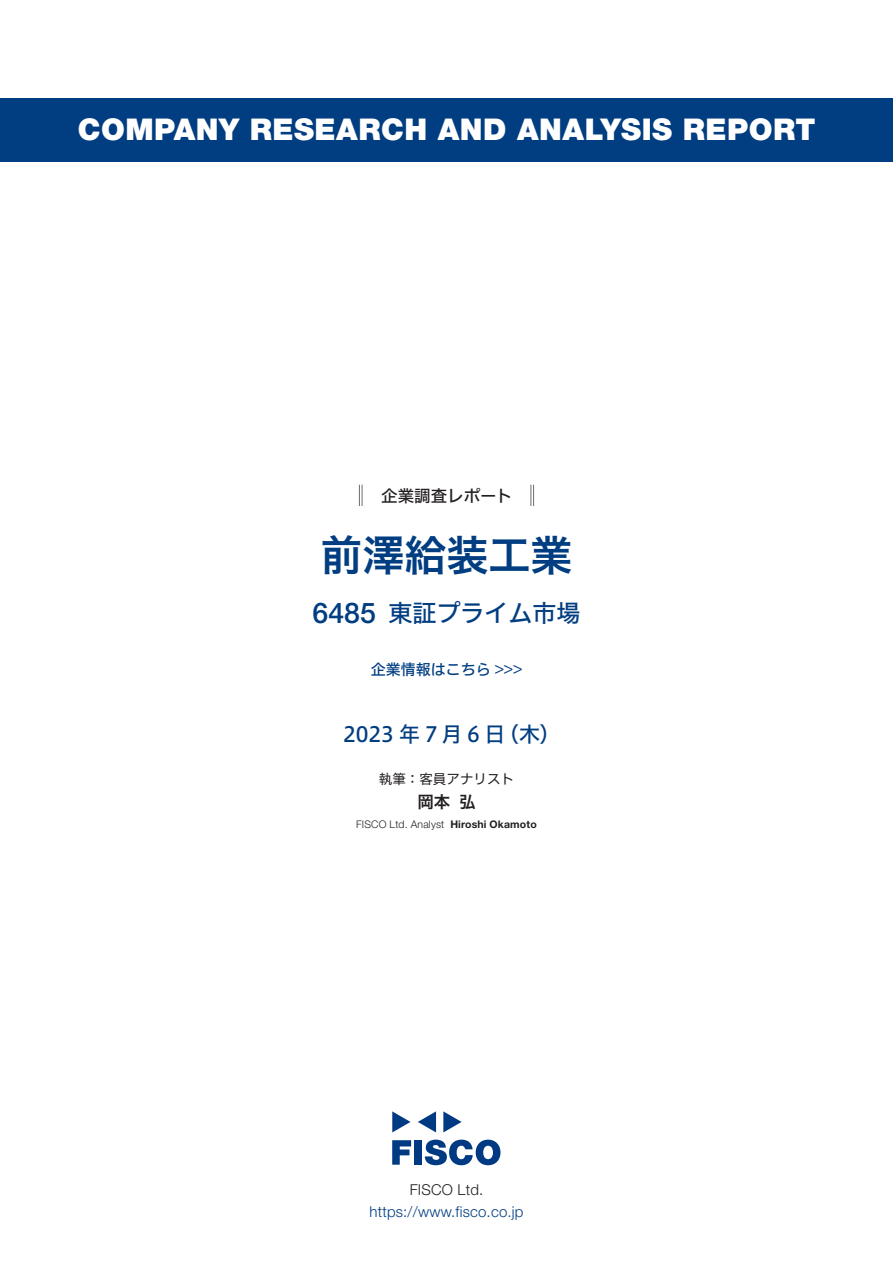
<style>
.page{position:relative;width:893px;height:1263px;background:#fff}
.page>*{position:absolute;margin:0;border:0;box-sizing:border-box;transform-origin:0 0}
.t1{font:42px "Hiragino UD Sans F Std N W6";color:#003d81}
.t2{font:900 30px "Helvetica Neue LT Std";letter-spacing:.015em;color:#fff}
.t3{font:500 28.5px "Helvetica Neue LT Std";color:#003d81}
.t4{font:24px "Hiragino UD Sans F Std N W5";color:#003d81}
.t5{font:21px "Hiragino UD Sans F Std N W5";letter-spacing:.2em;color:#003d81}
.t6{font:16.5px "Hiragino UD Sans F Std N W5";color:#231f20}
.t7{font:16.5px "Hiragino UD Sans F Std N W6";color:#231f20}
.t8{font:300 15px "Helvetica Neue LT Std";letter-spacing:.015em;color:#003d81}
.t9{font:15px "Hiragino UD Sans F Std N W5";color:#003d81}
.t10{font:300 15px "Helvetica Neue LT Std";letter-spacing:.015em;color:#231f20}
.t11{font:13.5px "Hiragino UD Sans F Std N W4";color:#231f20}
.t12{font:300 10.5px "Helvetica Neue LT Std";letter-spacing:.015em;color:#231f20}
.t13{font:700 10.5px "Helvetica Neue LT Std";letter-spacing:.015em;color:#231f20}
</style>
<div class="page">
<svg style="left:392px;top:1140px;width:19px;height:25px"></svg>
<div style="left:414px;top:1140px;width:8px;height:25px;background:#003a83"></div>
<svg style="left:425px;top:1139px;width:75px;height:26px"></svg>
<svg style="left:392px;top:1111px;width:18px;height:21px"></svg>
<svg style="left:443px;top:1111px;width:19px;height:21px"></svg>
<svg style="left:418px;top:1111px;width:18px;height:21px"></svg>
<div style="left:0;top:98px;width:893px;height:64px;background:#003d81"></div>
<svg style="left:359px;top:485px;width:4px;height:21px"></svg>
<svg style="left:531px;top:485px;width:3px;height:21px"></svg>
<p class="t2" style="left:78px;top:112px;width:739px">COMPANY RESEARCH AND ANALYSIS REPORT</p>
<p class="t6" style="left:365px;top:483px;width:149px">　企業調査レポート</p>
<h1 class="t1" style="left:320px;top:523px;width:254px">前澤給装工業</h1>
<p class="t3" style="left:313px;top:596px;width:65px">6485</p>
<p class="t4" style="left:388px;top:594px;width:193px">東証プライム市場</p>
<p class="t9" style="left:371px;top:658px;width:153px">企業情報はこちら &lt;&lt;&lt;</p>
<p class="t5" style="left:343px;top:718px;width:164px">2023年7月6日</p>
<p class="t5" style="left:498px;top:718px;width:64px">（木(</p>
<p class="t11" style="left:379px;top:768px;width:137px">執筆：客員アナリスト</p>
<p class="t7" style="left:459px;top:789px;width:18px">弘</p>
<p class="t7" style="left:417px;top:789px;width:34px">岡本</p>
<p class="t13" style="left:450px;top:818px;width:88px">Hiroshi Okamoto</p>
<p class="t12" style="left:356px;top:818px;width:90px">FISCO Ltd. Analyst</p>
<p class="t10" style="left:410px;top:1180px;width:75px">FISCO Ltd.</p>
<p class="t8" style="left:369px;top:1202px;width:156px">https://www.fisco.co j p.</p>
</div>
